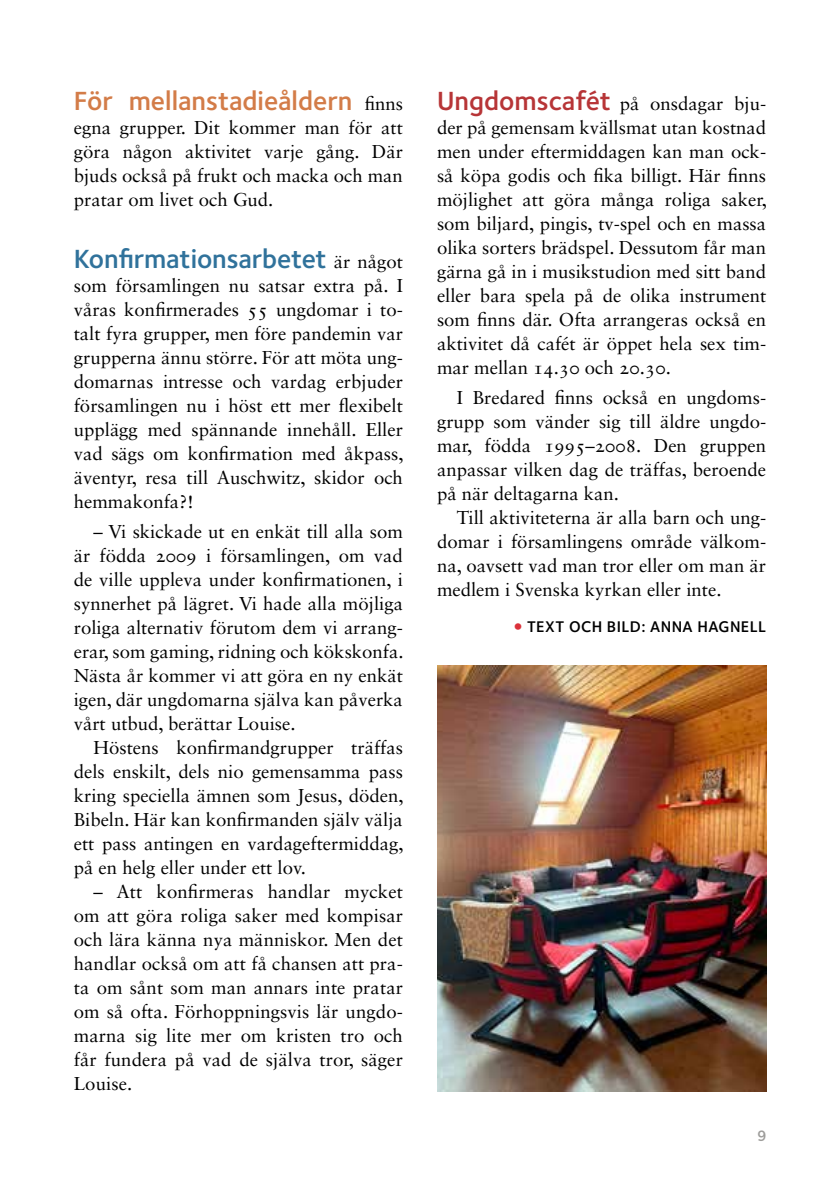
<style>
.page{position:relative;width:840px;height:1191px;background:#fff}
.page>*{position:absolute;margin:0;border:0;box-sizing:border-box;transform-origin:0 0}
.t1{font:27.2px "Foundry Sterling Demi OSF";letter-spacing:-.005em;color:#30729b}
.t2{font:27.2px "Foundry Sterling Demi OSF";color:#d37c48}
.t3{font:18.6px/24px "Sabon LT Std";color:#000001;text-align:justify}
.t4{font:16px "Foundry Sterling Demi OSF";letter-spacing:.025em;color:#000001}
.t5{font:16px "Foundry Sterling Demi OSF";color:#9e9d9b}
.s1{font-family:"Sabon LT Std";font-size:18.6px;color:#000001}
.s2{font-family:"Foundry Sterling Demi OSF";font-size:27.2px;color:#b73537}
.s3{font-family:"Sabon LT Std";font-size:18.6px;color:#db323b}
</style>
<div class="page">
<img style="left:437px;top:665px;width:328px;height:426px">
<h1 class="t2" style="left:74px;top:82px;width:330px">För mellanstadieåldern <span class="s1">finns</span></h1>
<p class="t3" style="left:74px;top:116px;width:330px">egna grupper. Dit kommer man för att göra någon aktivitet varje gång. Där bjuds också på frukt och macka och man pratar om livet och Gud.</p>
<h1 class="t1" style="left:74px;top:240px;width:330px">Konfirmationsarbetet <span class="s1">är något</span></h1>
<p class="t3" style="left:74px;top:273px;width:331px">som församlingen nu satsar extra på. I våras konfirmerades 55 ungdomar i to&shy;talt fyra grupper, men före pandemin var grupperna ännu större. För att möta ung&shy;domarnas intresse och vardag erbjuder församlingen nu i höst ett mer flexibelt upplägg med spännande innehåll. Eller vad sägs om konfirmation med åkpass, äventyr, resa till Auschwitz, skidor och hemmakonfa?!</p>
<p class="t3" style="left:74px;top:519px;width:331px;text-indent:20px">– Vi skickade ut en enkät till alla som är födda 2009 i församlingen, om vad de ville uppleva under konfirmationen, i synnerhet på lägret. Vi hade alla möjliga roliga alternativ förutom dem vi arrang&shy;erar, som gaming, ridning och kökskonfa.<br>Nästa år kommer vi att göra en ny enkät igen, där ungdomarna själva kan påverka vårt utbud, berättar Louise.</p>
<p class="t3" style="left:74px;top:735px;width:331px;text-indent:20px">Höstens konfirmandgrupper träffas dels enskilt, dels nio gemensamma pass kring speciella ämnen som Jesus, döden, Bibeln. Här kan konfirmanden själv välja ett pass antingen en vardageftermiddag, på en helg eller under ett lov.</p>
<p class="t3" style="left:74px;top:879px;width:330px;text-indent:20px">– Att konfirmeras handlar mycket om att göra roliga saker med kompisar och lära känna nya människor. Men det handlar också om att få chansen att pra&shy;ta om sånt som man annars inte pratar om så ofta. Förhoppningsvis lär ungdo&shy;marna sig lite mer om kristen tro och får fundera på vad de själva tror, säger Louise.</p>
<p class="t3" style="left:437px;top:92px;width:331px"><span class="s2">Ungdomscafét</span> på onsdagar bju&shy;der på gemensam kvällsmat utan kostnad men under eftermiddagen kan man ock&shy;så köpa godis och fika billigt. Här finns möjlighet att göra många roliga saker, som biljard, pingis, tv-spel och en massa olika sorters brädspel. Dessutom får man gärna gå in i musikstudion med sitt band eller bara spela på de olika instrument som finns där. Ofta arrangeras också en aktivitet då cafét är öppet hela sex tim&shy;mar mellan 14.30 och 20.30.</p>
<p class="t3" style="left:437px;top:385px;width:330px;text-indent:20px">I Bredared finns också en ungdoms&shy;grupp som vänder sig till äldre ungdo&shy;mar, födda 1995–2008. Den gruppen anpassar vilken dag de träffas, beroende på när deltagarna kan.</p>
<p class="t3" style="left:437px;top:505px;width:330px;text-indent:20px">Till aktiviteterna är alla barn och ung&shy;domar i församlingens område välkom&shy;na, oavsett vad man tror eller om man är medlem i Svenska kyrkan eller inte.</p>
<p class="t4" style="left:513px;top:615px;width:254px"><span class="s3">•</span> TEXT OCH BILD: ANNA HAGNELL</p>
<p class="t5" style="left:756px;top:1122px;width:10px">9</p>
</div>
